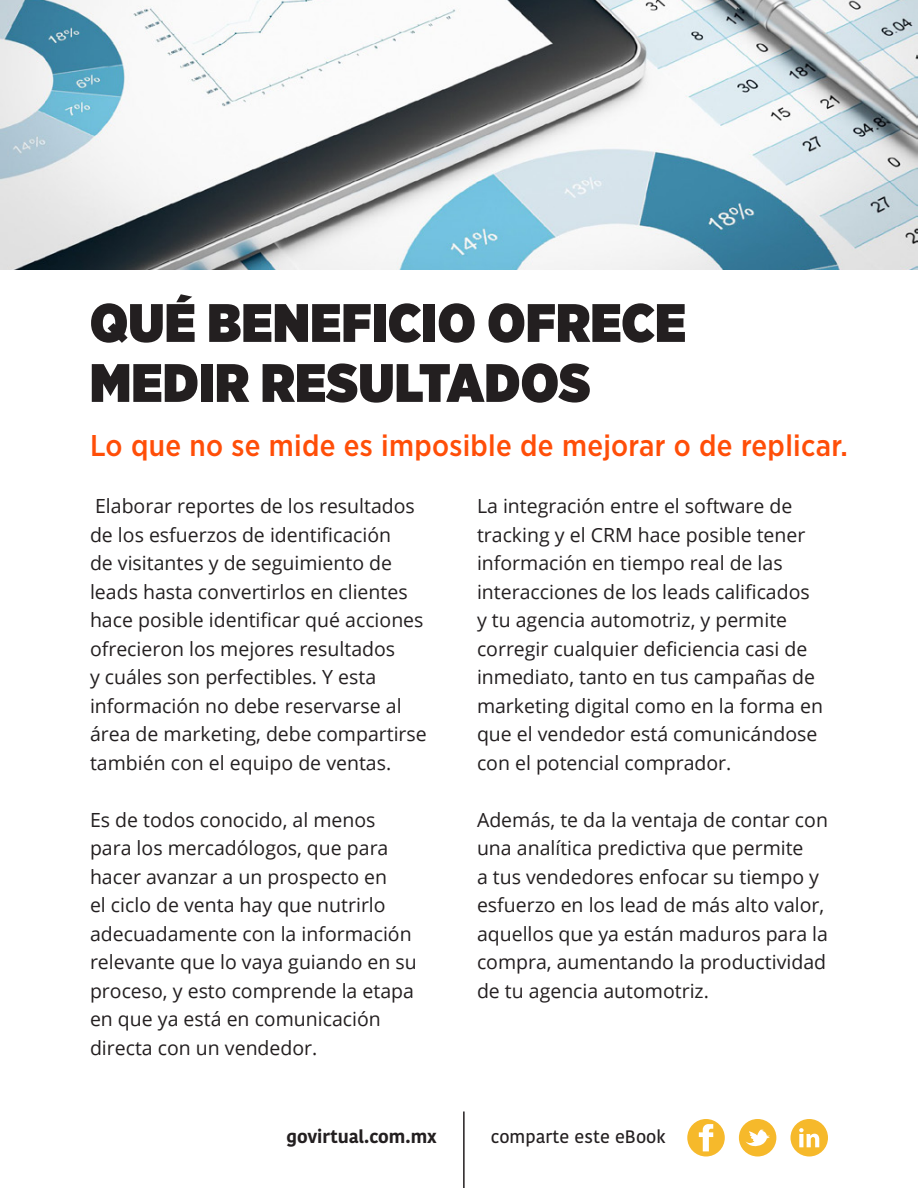
<style>
.page{position:relative;width:918px;height:1188px;background:#fff}
.page>*{position:absolute;margin:0;border:0;box-sizing:border-box;transform-origin:0 0}
._1_titulo{font:900 54px/60px "Gotham Narrow";letter-spacing:.01em;color:#231f20}
._2_sumario{font:500 30px "Gotham Narrow";letter-spacing:.01em;color:#ff4e08}
._3_0Texto{font:19.5px/28.5px "Open Sans";color:#231f20}
.t1{font:500 18px "Kohinoor Devanagari";color:#231f20}
.t2{font:700 18px "Kohinoor Devanagari";color:#231f20}
</style>
<div class="page">
<svg style="left:687px;top:1119px;width:38px;height:37px"></svg>
<svg style="left:739px;top:1119px;width:37px;height:37px"></svg>
<svg style="left:790px;top:1119px;width:38px;height:37px"></svg>
<hr style="left:463px;top:1112px;width:2px;height:76px;background:#231f20">
<img style="left:0;top:0;width:918px;height:270px">
<p class="_1_titulo" style="left:90px;top:292px;width:597px">QUÉ BENEFICIO OFRECE<br>MEDIR RESULTADOS</p>
<p class="_2_sumario" style="left:90px;top:426px;width:759px">Lo que no se mide es imposible de mejorar o de replicar.</p>
<p class="_3_0Texto" style="left:90px;top:491px;width:338px">Elaborar reportes de los resultados de los esfuerzos de identificación<br>de visitantes y de seguimiento de leads hasta convertirlos en clientes hace posible identificar qué acciones ofrecieron los mejores resultados<br>y cuáles son perfectibles. Y esta información no debe reservarse al área de marketing, debe compartirse también con el equipo de ventas.</p>
<p class="_3_0Texto" style="left:90px;top:805px;width:328px">Es de todos conocido, al menos para los mercadólogos, que para hacer avanzar a un prospecto en<br>el ciclo de venta hay que nutrirlo adecuadamente con la información relevante que lo vaya guiando en su proceso, y esto comprende la etapa en que ya está en comunicación directa con un vendedor.</p>
<p class="_3_0Texto" style="left:477px;top:491px;width:348px">La integración entre el software de tracking y el CRM hace posible tener información en tiempo real de las interacciones de los leads calificados y tu agencia automotriz, y permite corregir cualquier deficiencia casi de inmediato, tanto en tus campañas de marketing digital como en la forma en que el vendedor está comunicándose con el potencial comprador.</p>
<p class="_3_0Texto" style="left:477px;top:805px;width:353px">Además, te da la ventaja de contar con una analítica predictiva que permite<br>a tus vendedores enfocar su tiempo y esfuerzo en los lead de más alto valor, aquellos que ya están maduros para la compra, aumentando la productividad de tu agencia automotriz.</p>
<p class="t2" style="left:286px;top:1121px;width:152px">govirtual.com.mx</p>
<p class="t1" style="left:491px;top:1126px;width:177px">comparte este eBook</p>
</div>
